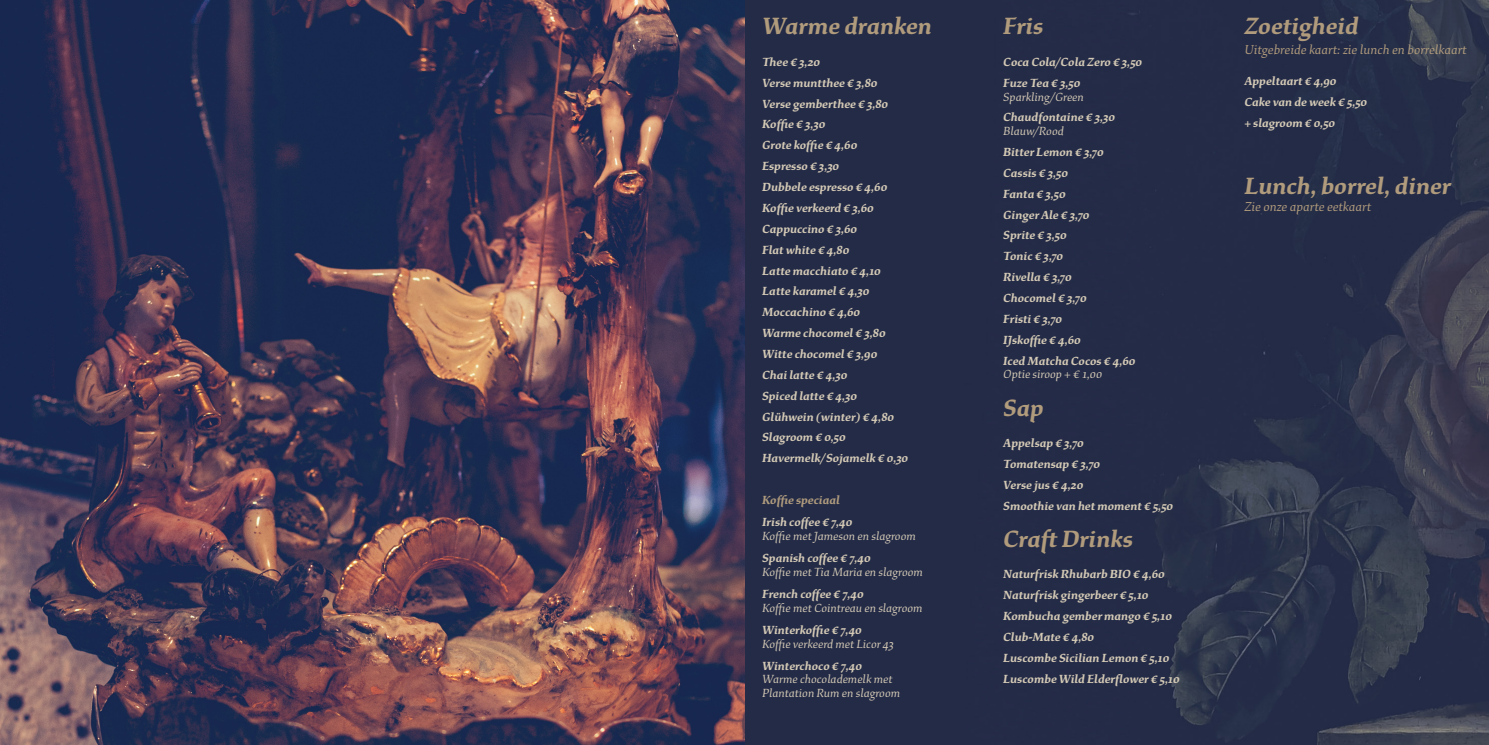
<style>
.page{position:relative;width:1489px;height:745px;background:#fff}
.page>*{position:absolute;margin:0;border:0;box-sizing:border-box;transform-origin:0 0}
.t1{font:italic 700 25px "Study";color:#b09b7c}
.t2{font:italic 13.75px "Study";color:#b09b7c}
.t3{font:italic 700 12.5px/20.9px "Study";color:#d3c9b5}
.t4{font:italic 12.5px/13.8px "Study";color:#d3c9b5}
.t5{font:italic 700 12.5px "Study";letter-spacing:-.005em;color:#af9b7d}
</style>
<div class="page">
<img style="left:744px;top:0;width:744px;height:744px">
<img style="left:0;top:0;width:744px;height:744px">
<h1 class="t1" style="left:762px;top:12px;width:171px">Warme dranken</h1>
<p class="t3" style="left:762px;top:51px;width:147px">Thee € 3,20<br>Verse muntthee € 3,80<br>Verse gemberthee € 3,80<br>Koffie € 3,30<br>Grote koffie € 4,60<br>Espresso € 3,30<br>Dubbele espresso € 4,60<br>Koffie verkeerd € 3,60<br>Cappuccino € 3,60<br>Flat white € 4,80<br>Latte macchiato € 4,10<br>Latte karamel € 4,30<br>Moccachino € 4,60<br>Warme chocomel € 3,80<br>Witte chocomel € 3,90<br>Chai latte € 4,30<br>Spiced latte € 4,30<br>Glühwein (winter) € 4,80<br>Slagroom € 0,50<br>Havermelk/Sojamelk € 0,30</p>
<p class="t5" style="left:762px;top:492px;width:79px">Koffie speciaal</p>
<p class="t3" style="left:762px;top:511px;width:92px">Irish coffee € 7,40</p>
<p class="t4" style="left:762px;top:528px;width:155px">Koffie met Jameson en slagroom</p>
<p class="t3" style="left:762px;top:547px;width:110px">Spanish coffee € 7,40</p>
<p class="t4" style="left:762px;top:564px;width:162px">Koffie met Tia Maria en slagroom</p>
<p class="t3" style="left:762px;top:583px;width:103px">French coffee € 7,40</p>
<p class="t4" style="left:762px;top:600px;width:162px">Koffie met Cointreau en slagroom</p>
<p class="t3" style="left:762px;top:619px;width:101px">Winterkoffie € 7,40</p>
<p class="t4" style="left:762px;top:636px;width:133px">Koffie verkeerd met Licor 43</p>
<p class="t3" style="left:762px;top:655px;width:101px">Winterchoco € 7,40</p>
<p class="t4" style="left:762px;top:672px;width:139px">Warme chocolademelk met<br>Plantation Rum en slagroom</p>
<h1 class="t1" style="left:1003px;top:12px;width:42px">Fris</h1>
<p class="t3" style="left:1003px;top:51px;width:140px">Coca Cola/Cola Zero € 3,50<br>Fuze Tea € 3,50</p>
<p class="t4" style="left:1003px;top:90px;width:82px">Sparkling/Green</p>
<p class="t3" style="left:1003px;top:107px;width:113px">Chaudfontaine € 3,30</p>
<p class="t4" style="left:1003px;top:124px;width:62px">Blauw/Rood</p>
<p class="t3" style="left:1003px;top:142px;width:134px">Bitter Lemon € 3,70<br>Cassis € 3,50<br>Fanta € 3,50<br>Ginger Ale € 3,70<br>Sprite € 3,50<br>Tonic € 3,70<br>Rivella € 3,70<br>Chocomel € 3,70<br>Fristi € 3,70<br>IJskoffie € 4,60<br>Iced Matcha Cocos € 4,60</p>
<p class="t4" style="left:1003px;top:367px;width:100px">Optie siroop + € 1,00</p>
<h1 class="t1" style="left:1003px;top:392px;width:42px">Sap</h1>
<p class="t3" style="left:1003px;top:432px;width:171px">Appelsap € 3,70<br>Tomatensap € 3,70<br>Verse jus € 4,20<br>Smoothie van het moment € 5,50</p>
<h1 class="t1" style="left:1003px;top:523px;width:131px">Craft Drinks</h1>
<p class="t3" style="left:1003px;top:563px;width:178px">Naturfrisk Rhubarb BIO € 4,60<br>Naturfrisk gingerbeer € 5,10<br>Kombucha gember mango € 5,10<br>Club-Mate € 4,80<br>Luscombe Sicilian Lemon € 5,10<br>Luscombe Wild Elderflower € 5,10</p>
<h1 class="t1" style="left:1244px;top:12px;width:116px">Zoetigheid</h1>
<p class="t2" style="left:1244px;top:41px;width:224px">Uitgebreide kaart: zie lunch en borrelkaart</p>
<p class="t3" style="left:1244px;top:71px;width:124px">Appeltaart € 4,90<br>Cake van de week € 5,50 + slagroom € 0,50</p>
<h1 class="t1" style="left:1244px;top:171px;width:208px">Lunch, borrel, diner</h1>
<p class="t2" style="left:1244px;top:198px;width:128px">Zie onze aparte eetkaart</p>
</div>
